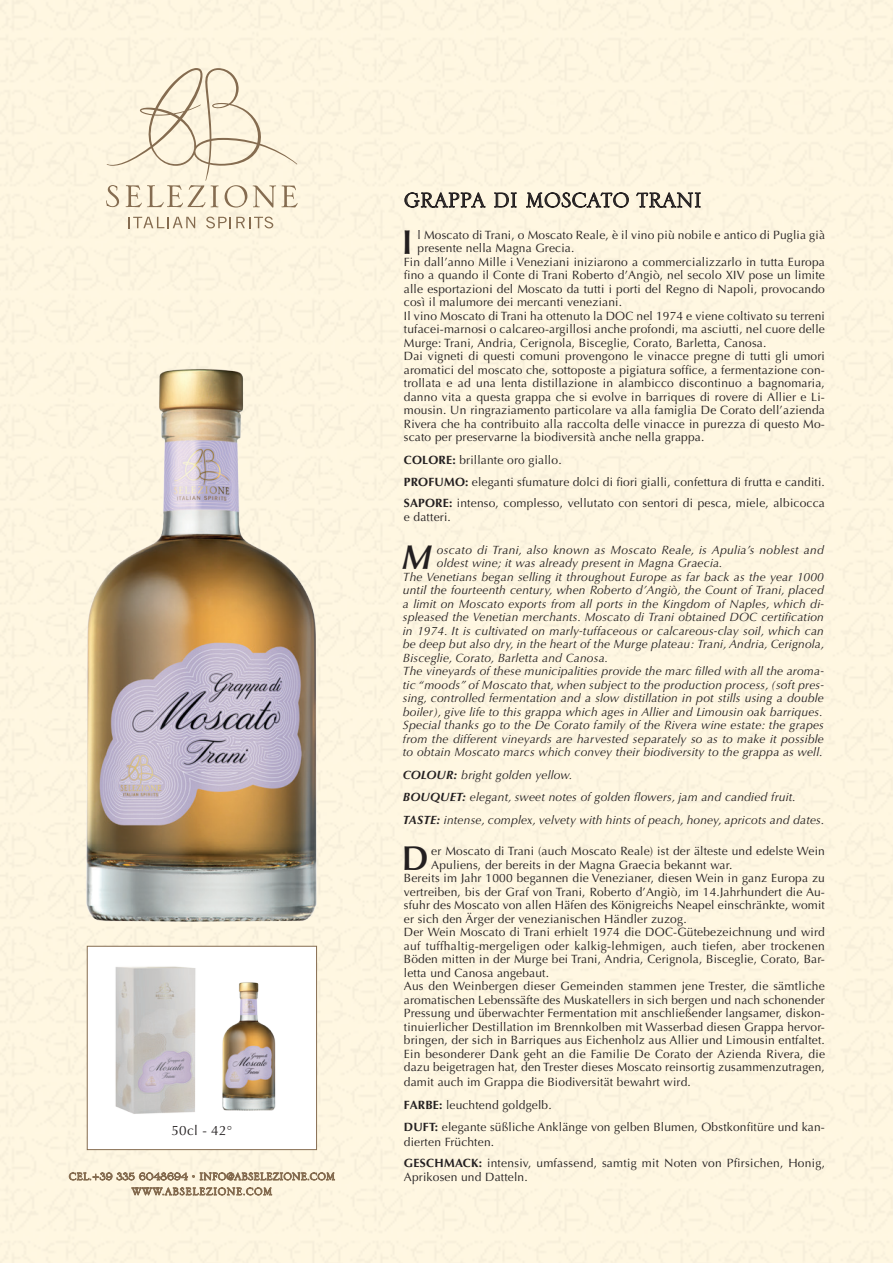
<style>
.page{position:relative;width:893px;height:1263px;background:#fff7e1}
.page>*{position:absolute;margin:0;border:0;box-sizing:border-box;transform-origin:0 0}
.t1{font:600 34.5px "Optima LT Std";color:#231f20}
.t2{font:italic 600 34.5px "Optima LT Std";color:#231f20}
.t3{font:27px "Serlio LT Std";color:#231f20}
.t4{font:13.5px "Optima LT Std";letter-spacing:.025em;color:#231f20}
.t5{font:12px/13.5px "Optima LT Std";letter-spacing:.015em;color:#231f20;text-align:justify}
.t6{font:italic 12px/13.5px "Optima LT Std";letter-spacing:.015em;color:#231f20;text-align:justify}
.s1{font-weight:700}
</style>
<div class="page">
<svg style="left:69px;top:1168px;width:266px;height:28px;background:#e0d3bc"></svg>
<svg style="left:106px;top:68px;width:192px;height:140px;background:#f1e7d1"></svg>
<svg style="left:128px;top:217px;width:67px;height:11px"></svg>
<svg style="left:206px;top:217px;width:67px;height:11px"></svg>
<div style="left:87px;top:946px;width:230px;height:204px;background:#fff;border:1px solid #856c50"></div>
<svg style="left:404px;top:190px;width:82px;height:18px"></svg>
<svg style="left:494px;top:192px;width:23px;height:16px"></svg>
<svg style="left:526px;top:172px;width:103px;height:36px;background:#ded6c4"></svg>
<svg style="left:636px;top:190px;width:65px;height:18px"></svg>
<img style="left:115px;top:966px;width:81px;height:148px">
<img style="left:83px;top:347px;width:238px;height:577px">
<img style="left:222px;top:982px;width:54px;height:129px">
<p class="t4" style="left:171px;top:1123px;width:62px">50cl - 42°</p>
<p class="t3" style="left:404px;top:187px;width:299px">GRAPPA DI MOSCATO TRANI</p>
<p class="t5" style="left:418px;top:228px;width:409px">l Moscato di Trani, o Moscato Reale, è il vino più nobile e antico di Puglia già presente nella Magna Grecia.</p>
<p class="t5" style="left:404px;top:255px;width:423px">Fin dall’anno Mille i Veneziani iniziarono a commercializzarlo in tutta Europa fino a quando il Conte di Trani Roberto d’Angiò, nel secolo XIV pose un limite alle esportazioni del Moscato da tutti i porti del Regno di Napoli, provocando così il malumore dei mercanti veneziani.</p>
<p class="t5" style="left:404px;top:309px;width:422px">Il vino Moscato di Trani ha ottenuto la DOC nel 1974 e viene coltivato su terreni tufacei-marnosi o calcareo-argillosi anche profondi, ma asciutti, nel cuore delle Murge: Trani, Andria, Cerignola, Bisceglie, Corato, Barletta, Canosa.</p>
<p class="t5" style="left:404px;top:350px;width:423px">Dai vigneti di questi comuni provengono le vinacce pregne di tutti gli umori aromatici del moscato che, sottoposte a pigiatura soffice, a fermentazione con&shy;trollata e ad una lenta distillazione in alambicco discontinuo a bagnomaria, danno vita a questa grappa che si evolve in barriques di rovere di Allier e Li&shy;mousin. Un ringraziamento particolare va alla famiglia De Corato dell’azienda Rivera che ha contribuito alla raccolta delle vinacce in purezza di questo Mo&shy;scato per preservarne la biodiversità anche nella grappa.</p>
<p class="t5" style="left:404px;top:453px;width:159px"><span class="s1">COLORE:</span> brillante oro giallo.</p>
<p class="t5" style="left:404px;top:476px;width:422px"><span class="s1">PROFUMO:</span> eleganti sfumature dolci di fiori gialli, confettura di frutta e canditi.</p>
<p class="t5" style="left:404px;top:497px;width:422px"><span class="s1">SAPORE:</span> intenso, complesso, vellutato con sentori di pesca, miele, albicocca e datteri.</p>
<p class="t1" style="left:402px;top:222px;width:12px">I</p>
<p class="t6" style="left:437px;top:543px;width:388px">oscato di Trani, also known as Moscato Reale, is Apulia’s noblest and oldest wine; it was already present in Magna Graecia.</p>
<p class="t6" style="left:403px;top:570px;width:423px">The Venetians began selling it throughout Europe as far back as the year 1000 until the fourteenth century, when Roberto d’Angiò, the Count of Trani, placed a limit on Moscato exports from all ports in the Kingdom of Naples, which di&shy;spleased the Venetian merchants. Moscato di Trani obtained DOC certification in 1974. It is cultivated on marly-tuffaceous or calcareous-clay soil, which can be deep but also dry, in the heart of the Murge plateau: Trani, Andria, Cerignola, Bisceglie, Corato, Barletta and Canosa.</p>
<p class="t6" style="left:403px;top:665px;width:423px">The vineyards of these municipalities provide the marc filled with all the aroma&shy;tic “moods” of Moscato that, when subject to the production process, (soft pres&shy;sing, controlled fermentation and a slow distillation in pot stills using a double boiler), give life to this grappa which ages in Allier and Limousin oak barriques.</p>
<p class="t6" style="left:403px;top:719px;width:423px">Special thanks go to the De Corato family of the Rivera wine estate: the grapes from the different vineyards are harvested separately so as to make it possible to obtain Moscato marcs which convey their biodiversity to the grappa as well.</p>
<p class="t6" style="left:403px;top:768px;width:171px"><span class="s1">COLOUR:</span> bright golden yellow.</p>
<p class="t6" style="left:403px;top:791px;width:394px"><span class="s1">BOUQUET:</span> elegant, sweet notes of golden flowers, jam and candied fruit.</p>
<p class="t6" style="left:403px;top:813px;width:423px"><span class="s1">TASTE:</span> intense, complex, velvety with hints of peach, honey, apricots and dates.</p>
<p class="t2" style="left:402px;top:537px;width:32px">M</p>
<p class="t5" style="left:431px;top:844px;width:395px">er Moscato di Trani (auch Moscato Reale) ist der älteste und edelste Wein<br>Apuliens, der bereits in der Magna Graecia bekannt war.</p>
<p class="t5" style="left:404px;top:871px;width:422px">Bereits im Jahr 1000 begannen die Venezianer, diesen Wein in ganz Europa zu vertreiben, bis der Graf von Trani, Roberto d’Angiò, im 14.Jahrhundert die Au&shy;sfuhr des Moscato von allen Häfen des Königreichs Neapel einschränkte, womit er sich den Ärger der venezianischen Händler zuzog.</p>
<p class="t5" style="left:404px;top:925px;width:422px">Der Wein Moscato di Trani erhielt 1974 die DOC-Gütebezeichnung und wird auf tuffhaltig-mergeligen oder kalkig-lehmigen, auch tiefen, aber trockenen Böden mitten in der Murge bei Trani, Andria, Cerignola, Bisceglie, Corato, Bar&shy;letta und Canosa angebaut.</p>
<p class="t5" style="left:404px;top:979px;width:423px">Aus den Weinbergen dieser Gemeinden stammen jene Trester, die sämtliche aromatischen Lebenssäfte des Muskatellers in sich bergen und nach schonender Pressung und überwachter Fermentation mit anschließender langsamer, diskon&shy;tinuierlicher Destillation im Brennkolben mit Wasserbad diesen Grappa hervor&shy;bringen, der sich in Barriques aus Eichenholz aus Allier und Limousin entfaltet.<br>Ein besonderer Dank geht an die Familie De Corato der Azienda Rivera, die dazu beigetragen hat, den Trester dieses Moscato reinsortig zusammenzutragen,</p>
<p class="t5" style="left:404px;top:1075px;width:289px">damit auch im Grappa die Biodiversität bewahrt wird.</p>
<p class="t5" style="left:404px;top:1098px;width:149px"><span class="s1">FARBE:</span> leuchtend goldgelb.</p>
<p class="t5" style="left:404px;top:1120px;width:422px;line-height:15px"><span class="s1">DUFT:</span> elegante süßliche Anklänge von gelben Blumen, Obstkonfitüre und kan&shy;dierten Früchten.</p>
<p class="t5" style="left:404px;top:1156px;width:423px"><span class="s1">GESCHMACK:</span> intensiv, umfassend, samtig mit Noten von Pfirsichen, Honig,<br>Aprikosen und Datteln.</p>
<p class="t1" style="left:402px;top:838px;width:28px">D</p>
</div>
